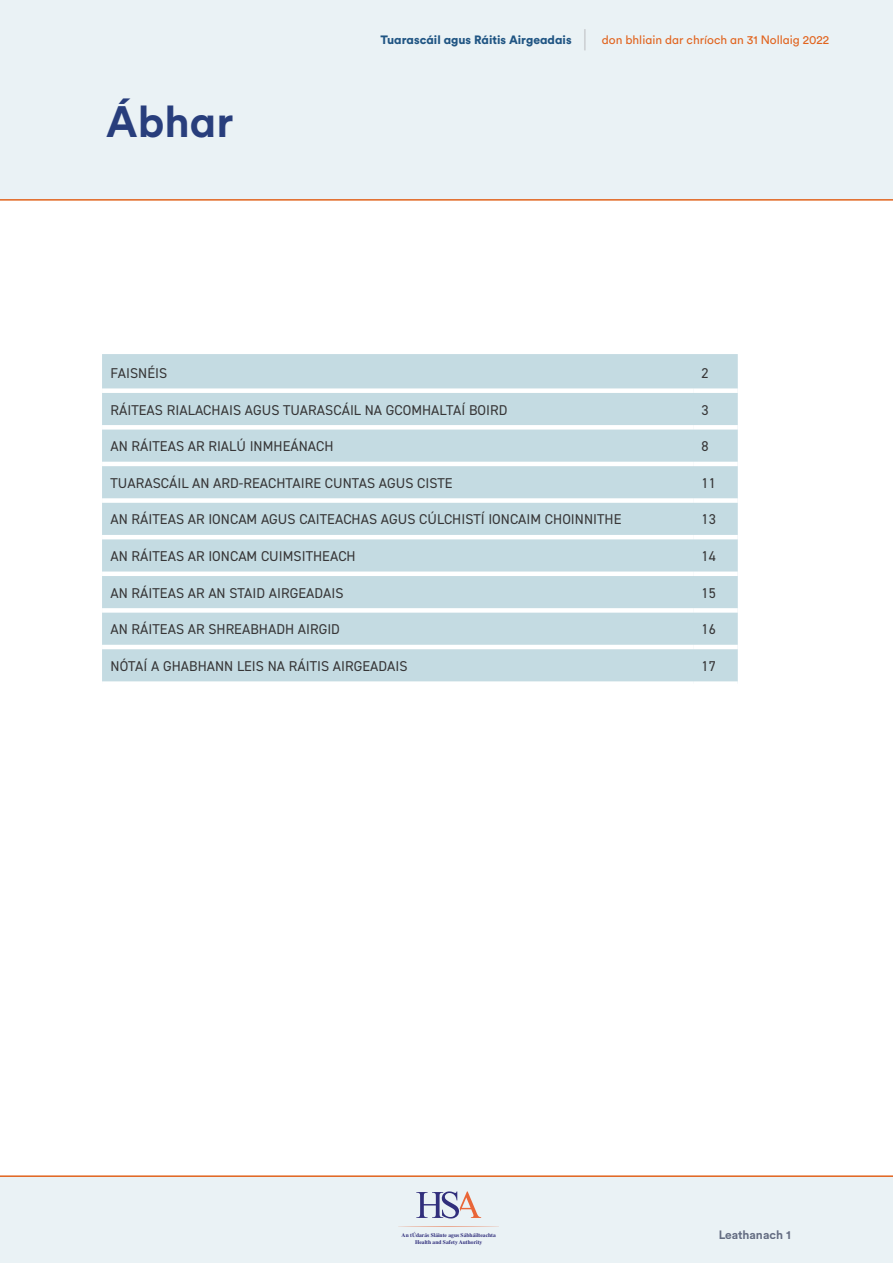
<style>
.page{position:relative;width:893px;height:1263px;background:#fff}
.page>*{position:absolute;margin:0;border:0;box-sizing:border-box;transform-origin:0 0}
.t1{font:700 43.5px "VM Circular Shout";color:#283e7c}
.t2{font:14.25px "DIN2014";letter-spacing:.005em;color:#363536}
.t3{font:12px "VM Circular Chat";color:#e1631d}
.t4{font:900 12px "VM Circular Yell";color:#205583}
.t5{font:700 12px "Circular Std";letter-spacing:.005em;color:#6d7388}
.t6{font:700 5.55px/6.6px "Times";color:#312f7c;text-align:center}
.s1{font-family:"VM Circular Chat";font-weight:400;font-size:22.8px;color:#bcbdc0}
</style>
<div class="page">
<div style="left:0;top:0;width:893px;height:200px;background:#eaf2f5"></div>
<div style="left:0;top:1176px;width:893px;height:87px;background:#eaf2f5"></div>
<hr style="left:0;top:199px;width:893px;height:2px;background:#e1631d">
<hr style="left:0;top:1175px;width:893px;height:2px;background:#e1631d">
<div style="left:102px;top:354px;width:636px;height:327px;background:#c4dbe2"></div>
<div style="left:102px;top:388px;width:591px;height:5px;background:#fff"></div>
<div style="left:693px;top:388px;width:45px;height:5px;background:#fff"></div>
<div style="left:102px;top:425px;width:591px;height:5px;background:#fff"></div>
<div style="left:693px;top:425px;width:45px;height:5px;background:#fff"></div>
<hr style="left:102px;top:462px;width:591px;height:4px;background:#fff">
<hr style="left:693px;top:462px;width:45px;height:4px;background:#fff">
<div style="left:102px;top:498px;width:591px;height:5px;background:#fff"></div>
<div style="left:693px;top:498px;width:45px;height:5px;background:#fff"></div>
<hr style="left:102px;top:535px;width:591px;height:4px;background:#fff">
<hr style="left:693px;top:535px;width:45px;height:4px;background:#fff">
<div style="left:102px;top:571px;width:591px;height:5px;background:#fff"></div>
<div style="left:693px;top:571px;width:45px;height:5px;background:#fff"></div>
<div style="left:102px;top:608px;width:591px;height:5px;background:#fff"></div>
<div style="left:693px;top:608px;width:45px;height:5px;background:#fff"></div>
<hr style="left:102px;top:645px;width:591px;height:4px;background:#fff">
<hr style="left:693px;top:645px;width:45px;height:4px;background:#fff">
<svg style="left:398px;top:1226px;width:101px;height:1px"></svg>
<svg style="left:416px;top:1191px;width:65px;height:27px"></svg>
<h1 class="t1" style="left:106px;top:92px;width:129px">Ábhar</h1>
<p class="t4" style="left:380px;top:31px;width:208px">Tuarascáil agus Ráitis Airgeadais <span class="s1">|</span></p>
<p class="t3" style="left:602px;top:31px;width:229px">don bhliain dar chríoch an 31 Nollaig 2022</p>
<p class="t2" style="left:111px;top:364px;width:58px">FAISNÉIS</p>
<p class="t2" style="left:702px;top:364px;width:9px">2</p>
<p class="t2" style="left:111px;top:401px;width:398px">RÁITEAS RIALACHAIS AGUS TUARASCÁIL NA GCOMHALTAÍ BOIRD</p>
<p class="t2" style="left:702px;top:401px;width:9px">3</p>
<p class="t2" style="left:111px;top:437px;width:224px">AN RÁITEAS AR RIALÚ INMHEÁNACH</p>
<p class="t2" style="left:702px;top:437px;width:9px">8</p>
<p class="t2" style="left:111px;top:474px;width:343px">TUARASCÁIL AN ARD-REACHTAIRE CUNTAS AGUS CISTE</p>
<p class="t2" style="left:702px;top:474px;width:16px">11</p>
<p class="t2" style="left:111px;top:511px;width:512px">AN RÁITEAS AR IONCAM AGUS CAITEACHAS AGUS CÚLCHISTÍ IONCAIM CHOINNITHE</p>
<p class="t2" style="left:702px;top:511px;width:16px">13</p>
<p class="t2" style="left:111px;top:547px;width:247px">AN RÁITEAS AR IONCAM CUIMSITHEACH</p>
<p class="t2" style="left:702px;top:547px;width:16px">14</p>
<p class="t2" style="left:111px;top:584px;width:235px">AN RÁITEAS AR AN STAID AIRGEADAIS</p>
<p class="t2" style="left:702px;top:584px;width:16px">15</p>
<p class="t2" style="left:111px;top:620px;width:231px">AN RÁITEAS AR SHREABHADH AIRGID</p>
<p class="t2" style="left:702px;top:620px;width:16px">16</p>
<p class="t2" style="left:111px;top:657px;width:298px">NÓTAÍ A GHABHANN LEIS NA RÁITIS AIRGEADAIS</p>
<p class="t2" style="left:702px;top:657px;width:16px">17</p>
<p class="t6" style="left:402px;top:1231px;width:96px">An tÚdarás Sláinte agus Sábháilteachta<br>Health and Safety Authority</p>
<p class="t5" style="left:718px;top:1226px;width:74px">Leathanach 1</p>
</div>
